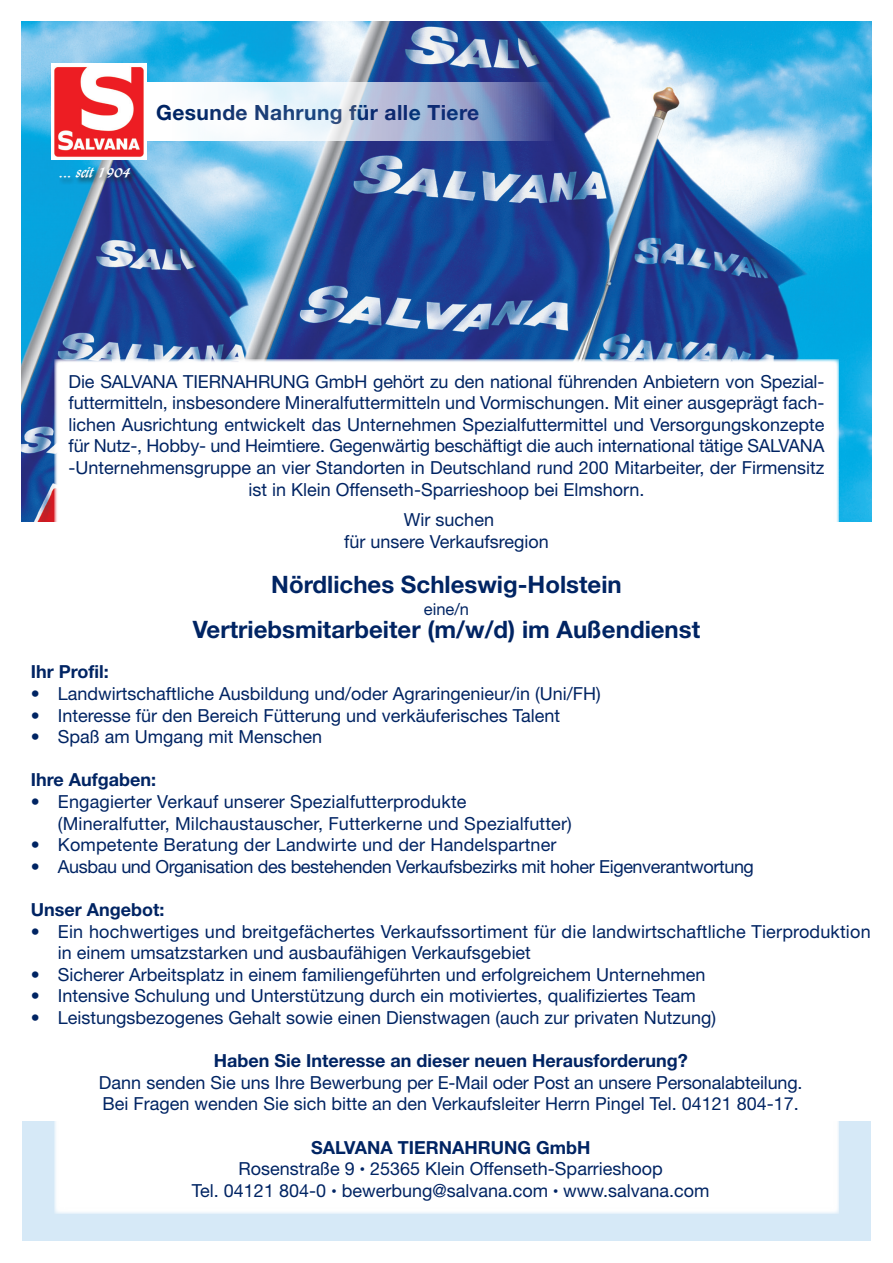
<style>
.page{position:relative;width:893px;height:1263px;background:#fff}
.page>*{position:absolute;margin:0;border:0;box-sizing:border-box;transform-origin:0 0}
.t1{font:700 24px "Helvetica Neue LT Pro";color:#002463}
.t2{font:700 21px "Helvetica Neue LT Pro";letter-spacing:.02em;color:#002463}
.t3{font:18px/21.6px "Helvetica Neue LT Pro";color:#002463;text-align:center}
.t4{font:700 18px "Helvetica Neue LT Pro";color:#002463}
.t5{font:18px "Helvetica Neue LT Pro";letter-spacing:-.02em;color:#002463}
.t6{font:16.5px "Helvetica Neue LT Pro";color:#002463}
.t7{font:700 15px "Lynda Cursive";color:#fff}
.s1{font-family:"Helvetica Neue";font-size:16.5px}
</style>
<div class="page">
<div style="left:22px;top:1121px;width:849px;height:120px;background:#d6e9f7"></div>
<img style="left:21px;top:21px;width:851px;height:501px">
<div style="left:54px;top:359px;width:785px;height:855px;background:#fff"></div>
<svg style="left:147px;top:82px;width:407px;height:59px"></svg>
<img style="left:51px;top:64px;width:96px;height:95px">
<div style="left:59px;top:166px;width:79px;height:19px;background:#231f20;opacity:.75"></div>
<p class="t7" style="left:61px;top:163px;width:72px">... seit 1904</p>
<p class="t2" style="left:156px;top:100px;width:325px">Gesunde Nahrung für alle Tiere</p>
<p class="t3" style="left:69px;top:370px;width:757px">Die SALVANA TIERNAHRUNG GmbH gehört zu den national führenden Anbietern von Spezial&shy;futtermitteln, insbesondere Mineralfuttermitteln und Vormischungen. Mit einer ausgeprägt fach&shy;lichen Ausrichtung entwickelt das Unternehmen Spezialfuttermittel und Versorgungskonzepte für Nutz-, Hobby- und Heimtiere. Gegenwärtig beschäftigt die auch international tätige SALVANA -Unternehmensgruppe an vier Standorten in Deutschland rund 200 Mitarbeiter, der Firmensitz ist in Klein Offenseth-Sparrieshoop bei Elmshorn.</p>
<p class="t3" style="left:404px;top:509px;width:92px">Wir suchen</p>
<p class="t3" style="left:344px;top:530px;width:206px">für unsere Verkaufsregion</p>
<p class="t1" style="left:271px;top:569px;width:352px">Nördliches Schleswig-Holstein</p>
<p class="t6" style="left:424px;top:599px;width:47px">eine/n</p>
<p class="t1" style="left:193px;top:614px;width:509px">Vertriebsmitarbeiter (m/w/d) im Außendienst</p>
<p class="t4" style="left:31px;top:661px;width:79px">Ihr Profil:</p>
<p class="t3" style="left:31px;top:682px;width:572px">• Landwirtschaftliche Ausbildung und/oder Agraringenieur/in (Uni/FH)</p>
<p class="t3" style="left:31px;top:704px;width:531px">• Interesse für den Bereich Fütterung und verkäuferisches Talent</p>
<p class="t3" style="left:31px;top:725px;width:293px">• Spaß am Umgang mit Menschen</p>
<p class="t4" style="left:31px;top:769px;width:127px">Ihre Aufgaben:</p>
<p class="t3" style="left:31px;top:790px;width:437px">• Engagierter Verkauf unserer Spezialfutterprodukte</p>
<p class="t3" style="left:58px;top:812px;width:516px">(Mineralfutter, Milchaustauscher, Futterkerne und Spezialfutter)</p>
<p class="t3" style="left:31px;top:833px;width:527px">• Kompetente Beratung der Landwirte und der Handelspartner</p>
<p class="t5" style="left:31px;top:855px;width:725px">• Ausbau und Organisation des bestehenden Verkaufsbezirks mit hoher Eigenverantwortung</p>
<p class="t4" style="left:31px;top:898px;width:135px">Unser Angebot:</p>
<p class="t3" style="left:58px;top:920px;width:814px;text-align:left;text-indent:-27px">• Ein hochwertiges und breitgefächertes Verkaufssortiment für die landwirtschaftliche Tierproduktion in einem umsatzstarken und ausbaufähigen Verkaufsgebiet</p>
<p class="t3" style="left:31px;top:963px;width:676px">• Sicherer Arbeitsplatz in einem familiengeführten und erfolgreichem Unternehmen</p>
<p class="t3" style="left:31px;top:985px;width:667px">• Intensive Schulung und Unterstützung durch ein motiviertes, qualifiziertes Team</p>
<p class="t3" style="left:31px;top:1006px;width:687px">• Leistungsbezogenes Gehalt sowie einen Dienstwagen (auch zur privaten Nutzung)</p>
<p class="t4" style="left:214px;top:1050px;width:476px">Haben Sie Interesse an dieser neuen Herausforderung?</p>
<p class="t3" style="left:99px;top:1071px;width:705px">Dann senden Sie uns Ihre Bewerbung per E-Mail oder Post an unsere Personalabteilung.</p>
<p class="t3" style="left:103px;top:1093px;width:698px">Bei Fragen wenden Sie sich bitte an den Verkaufsleiter Herrn Pingel Tel. 04121 804-17.</p>
<p class="t4" style="left:311px;top:1136px;width:281px">SALVANA TIERNAHRUNG GmbH</p>
<p class="t3" style="left:238px;top:1157px;width:426px">Rosenstraße 9 <span class="s1">•</span> 25365 Klein Offenseth-Sparrieshoop</p>
<p class="t3" style="left:192px;top:1179px;width:519px">Tel. 04121 804-0 <span class="s1">•</span> bewerbung@salvana.com <span class="s1">•</span> www.salvana.com</p>
</div>
